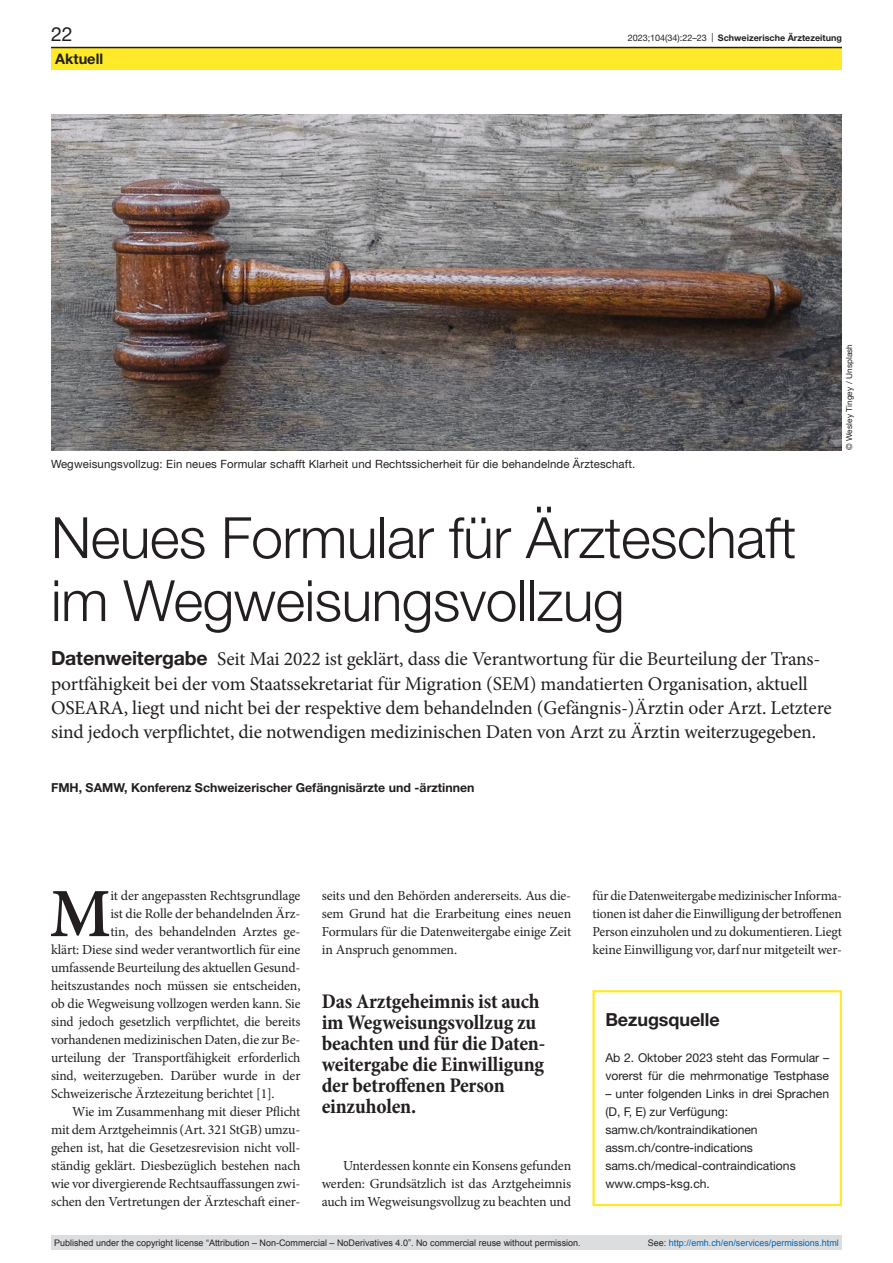
<style>
.page{position:relative;width:893px;height:1263px;background:#fff}
.page>*{position:absolute;margin:0;border:0;box-sizing:border-box;transform-origin:0 0}
.paragraph-initial{font:600 69.15px "Minion Pro";color:#231f20}
.article-title-L38{font:300 57px/63px "Helvetica Neue LT Pro";letter-spacing:-.01em;color:#231f20}
.quote{font:700 condensed 21px/21px "Minion Pro";letter-spacing:-.01em;color:#231f20}
.lead{font:19.5px/24px "Minion Pro";letter-spacing:-.01em;color:#231f20}
.t1{font:19.5px "Helvetica Neue LT Pro";color:#231f20}
.box-head1{font:700 18px "Helvetica Neue LT Pro";letter-spacing:-.005em;color:#231f20}
.t2{font:700 14.55px "Helvetica Neue LT Pro";color:#231f20}
.paragraph-indent{font:13.8px/18px "Minion Pro";letter-spacing:-.01em;color:#231f20;text-align:justify}
.paragraph-initial-2{font:13.8px "Minion Pro";letter-spacing:-.01em;color:#231f20}
.authors{font:700 12.3px "Helvetica Neue LT Pro";color:#231f20}
.box-paragraph{font:12.15px/18px "Helvetica Neue LT Pro";color:#231f20}
.figure-caption{font:11.4px "Helvetica Neue LT Pro";letter-spacing:.01em;color:#231f20}
.t3{font:9px "Arial";color:#231f20}
.t4{font:9px "Arial";color:#0066b3}
.t5{font:700 9px "Helvetica Neue LT Pro";color:#231f20}
.credits{font:8.25px "Helvetica Neue LT Pro";letter-spacing:.01em;color:#231f20}
.s1{font-weight:400}
.s2{font-family:"Helvetica Neue LT Pro";font-weight:700}
.s3{color:#231f20}
</style>
<div class="page">
<img style="left:51px;top:115px;width:791px;height:335px">
<div style="left:592px;top:990px;width:250px;height:216px;border:2px solid #ffea2a"></div>
<div style="left:51px;top:47px;width:791px;height:23px;background:#ffea2a"></div>
<hr style="left:51px;top:47px;width:791px;height:1px;background:#231f20">
<div style="left:51px;top:1235px;width:791px;height:15px;background:#dcdddf"></div>
<h3 class="t1" style="left:51px;top:22px;width:23px">22</h3>
<p class="t5" style="left:628px;top:32px;width:216px"><span class="s1">2023;104(34):22–23 |</span> Schweizerische Ärztezeitung</p>
<p class="t2" style="left:55px;top:49px;width:49px">Aktuell</p>
<p class="figure-caption" style="left:51px;top:457px;width:586px">Wegweisungsvollzug: Ein neues Formular schafft Klarheit und Rechtssicherheit für die behandelnde Ärzteschaft.</p>
<p class="article-title-L38" style="left:51px;top:505px;width:747px">Neues Formular für Ärzteschaft im Wegweisungsvollzug</p>
<p class="lead" style="left:51px;top:647px;width:782px"><span class="s2">Datenweitergabe</span> Seit Mai 2022 ist geklärt, dass die Verantwortung für die Beurteilung der Trans&shy;portfähigkeit bei der vom Staatssekretariat für Migration (SEM) mandatierten Organisation, aktuell OSEARA, liegt und nicht bei der respektive dem behandelnden (Gefängnis-)Ärztin oder Arzt. Letztere sind jedoch verpflichtet, die notwendigen medizinischen Daten von Arzt zu Ärztin weiterzugegeben.</p>
<p class="credits" style="left:844px;top:450px;width:108px;rotate:-90deg">© Wesley Tingey / Unsplash</p>
<p class="authors" style="left:51px;top:780px;width:425px">FMH, SAMW, Konferenz Schweizerischer Gefängnisärzte und -ärztinnen</p>
<p class="paragraph-initial" style="left:50px;top:866px;width:63px">M</p>
<p class="paragraph-initial-2" style="left:110px;top:886px;width:192px">it der angepassten Rechtsgrundlage</p>
<p class="paragraph-initial-2" style="left:110px;top:904px;width:192px">ist die Rolle der behandelnden Ärz-</p>
<p class="paragraph-initial-2" style="left:110px;top:922px;width:192px">tin, des behandelnden Arztes ge-</p>
<p class="paragraph-initial-2" style="left:51px;top:940px;width:251px">klärt: Diese sind weder verantwortlich für eine</p>
<p class="paragraph-initial-2" style="left:51px;top:958px;width:251px">umfassende Beurteilung des aktuellen Gesund-</p>
<p class="paragraph-initial-2" style="left:51px;top:976px;width:251px">heitszustandes noch müssen sie entscheiden,</p>
<p class="paragraph-initial-2" style="left:51px;top:994px;width:251px">ob die Wegweisung vollzogen werden kann. Sie</p>
<p class="paragraph-initial-2" style="left:51px;top:1012px;width:251px">sind jedoch gesetzlich verpflichtet, die bereits</p>
<p class="paragraph-initial-2" style="left:51px;top:1030px;width:251px">vorhandenen medizinischen Daten, die zur Be-</p>
<p class="paragraph-initial-2" style="left:51px;top:1048px;width:251px">urteilung der Transportfähigkeit erforderlich</p>
<p class="paragraph-initial-2" style="left:51px;top:1066px;width:251px">sind, weiterzugeben. Darüber wurde in der</p>
<p class="paragraph-initial-2" style="left:51px;top:1084px;width:225px">Schweizerische Ärztezeitung berichtet [1].</p>
<p class="paragraph-indent" style="left:51px;top:1103px;width:251px;text-indent:21px">Wie im Zusammenhang mit dieser Pflicht mit dem Arztgeheimnis (Art. 321 StGB) umzu&shy;gehen ist, hat die Gesetzesrevision nicht voll&shy;ständig geklärt. Diesbezüglich bestehen nach wie vor divergierende Rechtsauffassungen zwi&shy;schen den Vertretungen der Ärzteschaft einer-</p>
<p class="paragraph-indent" style="left:322px;top:887px;width:251px">seits und den Behörden andererseits. Aus die&shy;sem Grund hat die Erarbeitung eines neuen Formulars für die Datenweitergabe einige Zeit in Anspruch genommen.</p>
<p class="quote" style="left:322px;top:992px;width:225px">Das Arztgeheimnis ist auch im Wegweisungsvollzug zu beachten und für die Daten&shy;weitergabe die Einwilligung der betroffenen Person einzuholen.</p>
<p class="paragraph-indent" style="left:322px;top:1157px;width:251px;text-indent:21px">Unterdessen konnte ein Konsens gefunden werden: Grundsätzlich ist das Arztgeheimnis auch im Wegweisungsvollzug zu beachten und</p>
<p class="paragraph-indent" style="left:592px;top:887px;width:251px">für die Datenweitergabe medizinischer Informa&shy;tionen ist daher die Einwilligung der betroffenen Person einzuholen und zu dokumentieren. Liegt keine Einwilligung vor, darf nur mitgeteilt wer-</p>
<p class="box-head1" style="left:605px;top:1008px;width:116px">Bezugsquelle</p>
<p class="box-paragraph" style="left:605px;top:1048px;width:225px">Ab 2. Oktober 2023 steht das Formular – vorerst für die mehrmonatige Testphase</p>
<p class="box-paragraph" style="left:605px;top:1084px;width:225px">– unter folgenden Links in drei Sprachen (D, F, E) zur Verfügung:</p>
<p class="box-paragraph" style="left:605px;top:1120px;width:154px">samw.ch/kontraindikationen</p>
<p class="box-paragraph" style="left:605px;top:1138px;width:149px">assm.ch/contre-indications</p>
<p class="box-paragraph" style="left:605px;top:1156px;width:192px">sams.ch/medical-contraindications</p>
<p class="box-paragraph" style="left:605px;top:1174px;width:106px">www.cmps-ksg.ch.</p>
<p class="t3" style="left:54px;top:1237px;width:528px">Published under the copyright license “Attribution – Non-Commercial – NoDerivatives 4.0”. No commercial reuse without permission.</p>
<p class="t4" style="left:648px;top:1237px;width:193px"><span class="s3">See:</span> http://emh.ch/en/services/permissions.html</p>
</div>
